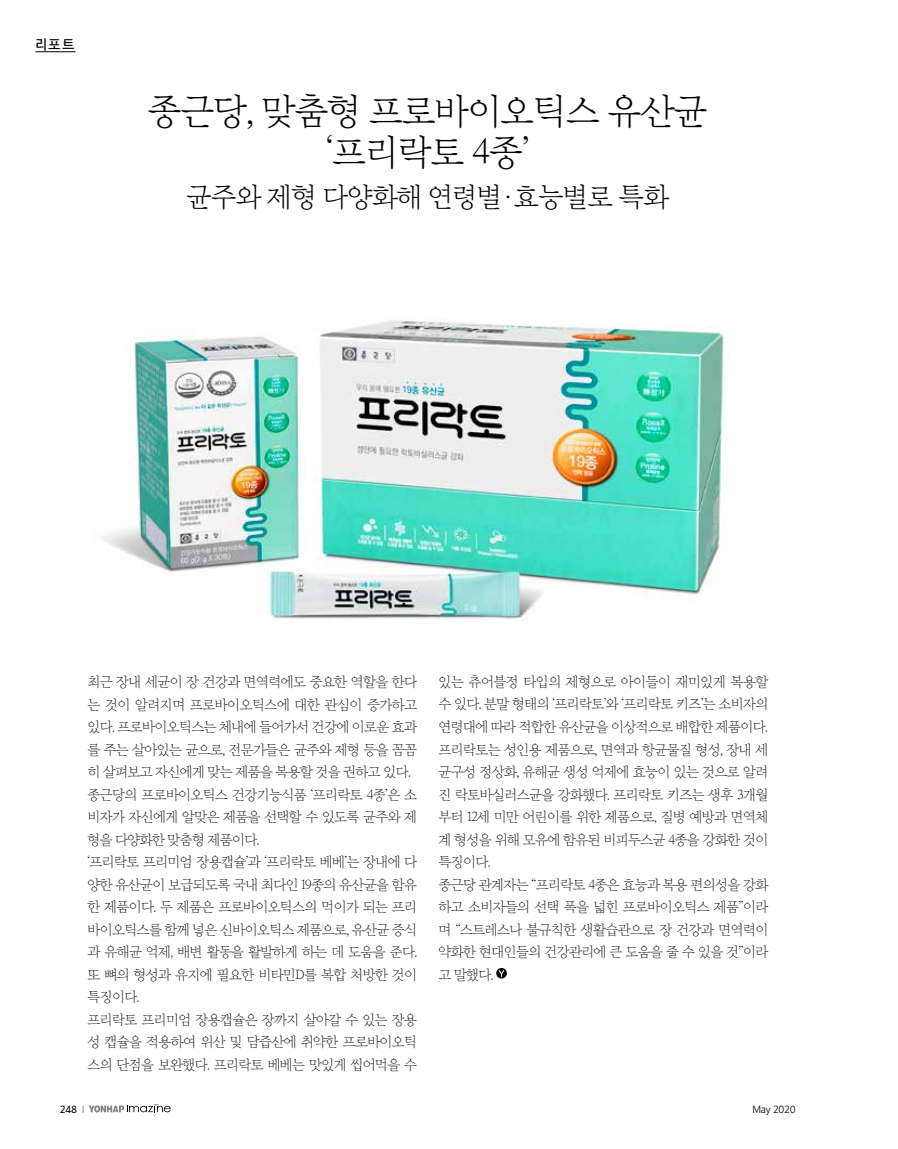
<style>
.page{position:relative;width:898px;height:1149px;background:#fff}
.page>*{position:absolute;margin:0;border:0;box-sizing:border-box;transform-origin:0 0}
.t1{font:36px/40.5px "Yoon Myungjo Pro 720";letter-spacing:-.03em;color:#000;text-align:center}
.t2{font:27px "Yoon Myungjo Pro 720";letter-spacing:-.03em;color:#000}
.t3{font:13.8px/22.5px "Yoon Myungjo Pro 710";letter-spacing:-.05em;color:#000}
.t4{font:12.75px "Yoon Gothic Pro 760";color:#000}
.t5{font:500 10.5px "Arita Heiti";letter-spacing:-.025em;color:#000}
.t6{font:700 10.5px "Arita Heiti";color:#000}
.s1{font-weight:300}
</style>
<div class="page">
<svg style="left:89px;top:1104px;width:82px;height:8px"></svg>
<img style="left:103px;top:320px;width:623px;height:300px">
<svg style="left:496px;top:967px;width:10px;height:11px"></svg>
<svg style="left:498px;top:970px;width:6px;height:6px"></svg>
<hr style="left:35px;top:51px;width:40px;height:1px;background:#000">
<p class="t4" style="left:35px;top:35px;width:40px">리포트</p>
<h1 class="t1" style="left:148px;top:90px;width:561px">종근당, 맞춤형 프로바이오틱스 유산균 ‘프리락토 4종’</h1>
<h2 class="t2" style="left:186px;top:180px;width:484px">균주와 제형 다양화해 연령별·효능별로 특화</h2>
<p class="t3" style="left:87px;top:670px;width:331px">최근 장내 세균이 장 건강과 면역력에도 중요한 역할을 한다 는 것이 알려지며 프로바이오틱스에 대한 관심이 증가하고 있다. 프로바이오틱스는 체내에 들어가서 건강에 이로운 효과 를 주는 살아있는 균으로, 전문가들은 균주와 제형 등을 꼼꼼 히 살펴보고 자신에게 맞는 제품을 복용할 것을 권하고 있다. 종근당의 프로바이오틱스 건강기능식품 ‘프리락토 4종’은 소 비자가 자신에게 알맞은 제품을 선택할 수 있도록 균주와 제 형을 다양화한 맞춤형 제품이다.<br>‘프리락토 프리미엄 장용캡슐’과 ‘프리락토 베베’는 장내에 다 양한 유산균이 보급되도록 국내 최다인 19종의 유산균을 함유 한 제품이다. 두 제품은 프로바이오틱스의 먹이가 되는 프리 바이오틱스를 함께 넣은 신바이오틱스 제품으로, 유산균 증식 과 유해균 억제, 배변 활동을 활발하게 하는 데 도움을 준다. 또 뼈의 형성과 유지에 필요한 비타민D를 복합 처방한 것이 특징이다.<br>프리락토 프리미엄 장용캡슐은 장까지 살아갈 수 있는 장용 성 캡슐을 적용하여 위산 및 담즙산에 취약한 프로바이오틱 스의 단점을 보완했다. 프리락토 베베는 맛있게 씹어먹을 수</p>
<p class="t3" style="left:438px;top:670px;width:331px">있는 츄어블정 타입의 제형으로 아이들이 재미있게 복용할 수 있다. 분말 형태의 ‘프리락토’와 ‘프리락토 키즈’는 소비자의 연령대에 따라 적합한 유산균을 이상적으로 배합한 제품이다. 프리락토는 성인용 제품으로, 면역과 항균물질 형성, 장내 세 균구성 정상화, 유해균 생성 억제에 효능이 있는 것으로 알려 진 락토바실러스균을 강화했다. 프리락토 키즈는 생후 3개월 부터 12세 미만 어린이를 위한 제품으로, 질병 예방과 면역체 계 형성을 위해 모유에 함유된 비피두스균 4종을 강화한 것이 특징이다.<br>종근당 관계자는 “프리락토 4종은 효능과 복용 편의성을 강화 하고 소비자들의 선택 폭을 넓힌 프로바이오틱스 제품”이라 며 “스트레스나 불규칙한 생활습관으로 장 건강과 면역력이 약화한 현대인들의 건강관리에 큰 도움을 줄 수 있을 것”이라 고 말했다.</p>
<p class="t6" style="left:60px;top:1102px;width:26px">248 <span class="s1">I</span></p>
<p class="t5" style="left:752px;top:1102px;width:45px">May 2020</p>
</div>
